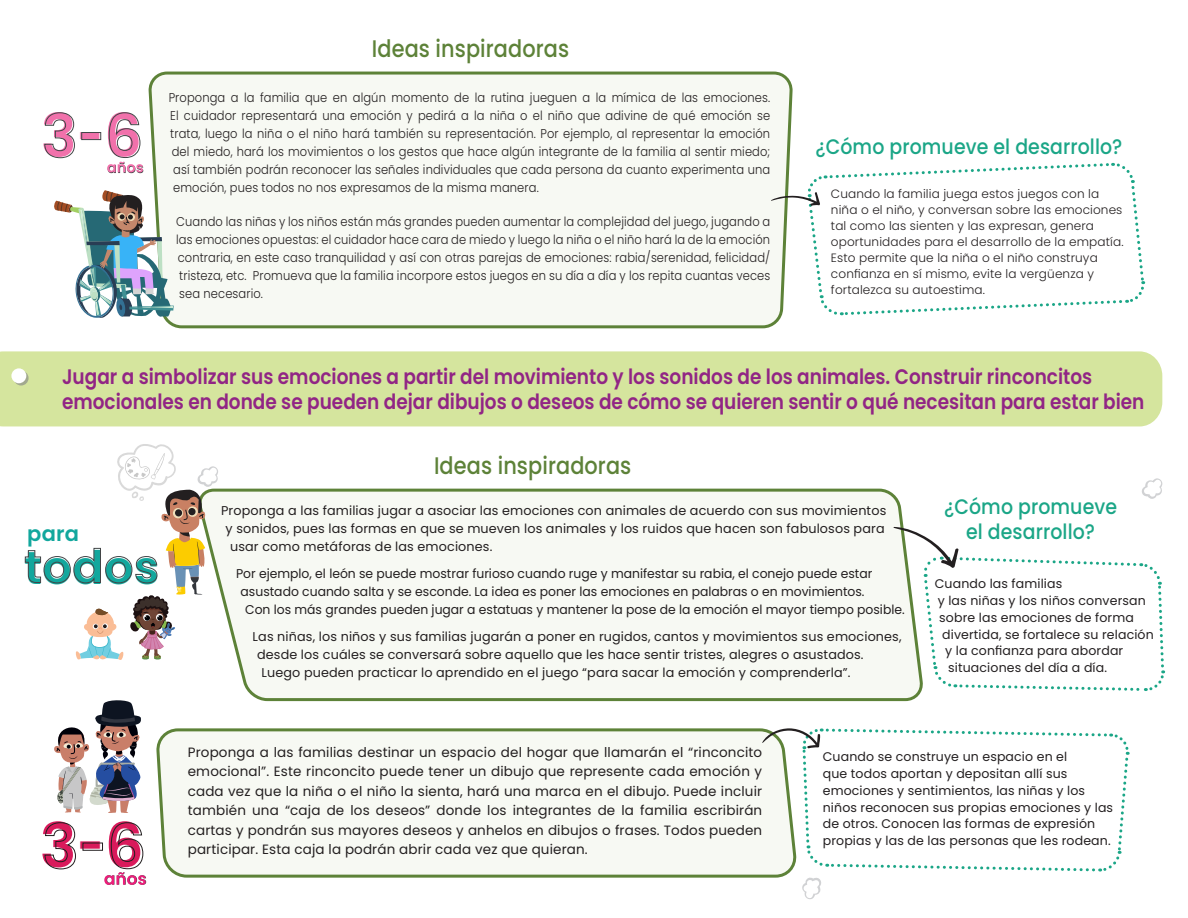
<style>
.page{position:relative;width:1188px;height:918px;background:#fff}
.page>*{position:absolute;margin:0;border:0;box-sizing:border-box;transform-origin:0 0}
.t1{font:600 61.5px "Poppins";color:#d91a5b}
.t2{font:600 59.85px "Poppins";color:#f171ab}
.t3{font:600 46.05px "Poppins";letter-spacing:.01em;color:#12a79d}
.t4{font:500 24px "Poppins";letter-spacing:.005em;color:#5d8238;scale:.87 1}
.t5{font:600 21px/25.2px "Poppins";color:#912585;scale:.88 1}
.t6{font:500 21px/25.2px "Poppins";letter-spacing:.005em;color:#1ba687;text-align:center;scale:.9 1}
.t7{font:600 21px "Poppins";color:#12a79d}
.t8{font:13.5px/19.5px "Poppins";letter-spacing:.01em;color:#231f20;text-align:justify}
.t9{font:300 12.75px/18px "Poppins";letter-spacing:.01em;color:#231f20;text-align:justify;scale:.9 1}
.t10{font:12.75px "Poppins";letter-spacing:.01em;color:#231f20}
.t11{font:12.6px/16.6px "Poppins";letter-spacing:.01em;color:#231f20}
.t12{font:300 12px/16px "Poppins";letter-spacing:.01em;color:#231f20}
</style>
<div class="page">
<div style="left:218px;top:488px;width:703px;height:214px;background:#f7f9f3"></div>
<div style="left:0;top:351px;width:1162px;height:75px;background:#d5e59e"></div>
<svg style="left:14px;top:371px;width:15px;height:15px"></svg>
<div style="left:11px;top:368px;width:15px;height:15px;background:#fff;border-radius:50%"></div>
<svg style="left:893px;top:527px;width:273px;height:166px"></svg>
<svg style="left:25px;top:444px;width:193px;height:216px"></svg>
<div style="left:150px;top:71px;width:643px;height:258px;background:#f7f9f3"></div>
<svg style="left:44px;top:112px;width:99px;height:61px"></svg>
<svg style="left:54px;top:190px;width:120px;height:128px"></svg>
<svg style="left:771px;top:161px;width:375px;height:156px"></svg>
<svg style="left:1142px;top:478px;width:20px;height:21px"></svg>
<svg style="left:157px;top:728px;width:605px;height:150px"></svg>
<svg style="left:54px;top:700px;width:87px;height:113px"></svg>
<svg style="left:762px;top:728px;width:368px;height:171px"></svg>
<svg style="left:44px;top:822px;width:102px;height:63px"></svg>
<h2 class="t2" style="left:41px;top:101px;width:103px">3-6</h2>
<h3 class="t4" style="left:372px;top:35px;width:228px">Ideas inspiradoras</h3>
<p class="t9" style="left:169px;top:88px;width:670px">Proponga a la familia que en algún momento de la rutina jueguen a la mímica de las emociones.<br>El cuidador representará una emoción y pedirá a la niña o el niño que adivine de qué emoción se trata, luego la niña o el niño hará también su representación. Por ejemplo, al representar la emoción del miedo, hará los movimientos o los gestos que hace algún integrante de la familia al sentir miedo; así también podrán reconocer las señales individuales que cada persona da cuanto experimenta una emoción, pues todos no nos expresamos de la misma manera.</p>
<p class="t9" style="left:176px;top:213px;width:662px">Cuando las niñas y los niños están más grandes pueden aumentar la complejidad del juego, jugando a las emociones opuestas: el cuidador hace cara de miedo y luego la niña o el niño hará la de la emoción contraria, en este caso tranquilidad y así con otras parejas de emociones: rabia/serenidad, felicidad/ tristeza, etc. Promueva que la familia incorpore estos juegos en su día a día y los repita cuantas veces sea necesario.</p>
<h3 class="t6" style="left:815px;top:134px;width:343px">¿Cómo promueve el desarrollo?</h3>
<p class="t12" style="left:831px;top:186px;width:294px">Cuando la familia juega estos juegos con la niña o el niño, y conversan sobre las emociones tal como las sienten y las expresan, genera oportunidades para el desarrollo de la empatía.<br>Esto permite que la niña o el niño construya confianza en sí mismo, evite la vergüenza y fortalezca su autoestima.</p>
<h3 class="t5" style="left:62px;top:364px;width:1232px">Jugar a simbolizar sus emociones a partir del movimiento y los sonidos de los animales. Construir rinconcitos emocionales en donde se pueden dejar dibujos o deseos de cómo se quieren sentir o qué necesitan para estar bien</h3>
<h3 class="t7" style="left:27px;top:522px;width:53px">para</h3>
<h3 class="t3" style="left:24px;top:541px;width:136px">todos</h3>
<h1 class="t1" style="left:40px;top:810px;width:106px">3-6</h1>
<h3 class="t4" style="left:434px;top:452px;width:228px">Ideas inspiradoras</h3>
<p class="t10" style="left:221px;top:504px;width:667px">Proponga a las familias jugar a asociar las emociones con animales de acuerdo con sus movimientos</p>
<p class="t10" style="left:226px;top:522px;width:661px">y sonidos, pues las formas en que se mueven los animales y los ruidos que hacen son fabulosos para</p>
<p class="t10" style="left:230px;top:540px;width:264px">usar como metáforas de las emociones.</p>
<p class="t10" style="left:236px;top:567px;width:638px">Por ejemplo, el león se puede mostrar furioso cuando ruge y manifestar su rabia, el conejo puede estar</p>
<p class="t10" style="left:241px;top:585px;width:625px">asustado cuando salta y se esconde. La idea es poner las emociones en palabras o en movimientos.</p>
<p class="t10" style="left:245px;top:603px;width:661px">Con los más grandes pueden jugar a estatuas y mantener la pose de la emoción el mayor tiempo posible.</p>
<p class="t10" style="left:253px;top:630px;width:650px">Las niñas, los niños y sus familias jugarán a poner en rugidos, cantos y movimientos sus emociones,</p>
<p class="t10" style="left:257px;top:648px;width:608px">desde los cuáles se conversará sobre aquello que les hace sentir tristes, alegres o asustados.</p>
<p class="t10" style="left:262px;top:666px;width:590px">Luego pueden practicar lo aprendido en el juego “para sacar la emoción y comprenderla”.</p>
<h3 class="t6" style="left:944px;top:494px;width:194px">¿Cómo promueve el desarrollo?</h3>
<p class="t11" style="left:935px;top:576px;width:129px">Cuando las familias</p>
<p class="t11" style="left:938px;top:592px;width:209px">y las niñas y los niños conversan</p>
<p class="t11" style="left:939px;top:609px;width:196px">sobre las emociones de forma</p>
<p class="t11" style="left:942px;top:626px;width:213px">divertida, se fortalece su relación</p>
<p class="t11" style="left:945px;top:643px;width:180px">y la confianza para abordar</p>
<p class="t11" style="left:948px;top:659px;width:160px">situaciones del día a día.</p>
<p class="t8" style="left:188px;top:742px;width:576px">Proponga a las familias destinar un espacio del hogar que llamarán el “rinconcito emocional”. Este rinconcito puede tener un dibujo que represente cada emoción y cada vez que la niña o el niño la sienta, hará una marca en el dibujo. Puede incluir también una “caja de los deseos” donde los integrantes de la familia escribirán cartas y pondrán sus mayores deseos y anhelos en dibujos o frases. Todos pueden</p>
<p class="t8" style="left:188px;top:840px;width:401px">participar. Esta caja la podrán abrir cada vez que quieran.</p>
<p class="t11" style="left:823px;top:749px;width:292px">Cuando se construye un espacio en el<br>que todos aportan y depositan allí sus emociones y sentimientos, las niñas y los niños reconocen sus propias emociones y las de otros. Conocen las formas de expresión propias y las de las personas que les rodean.</p>
</div>
